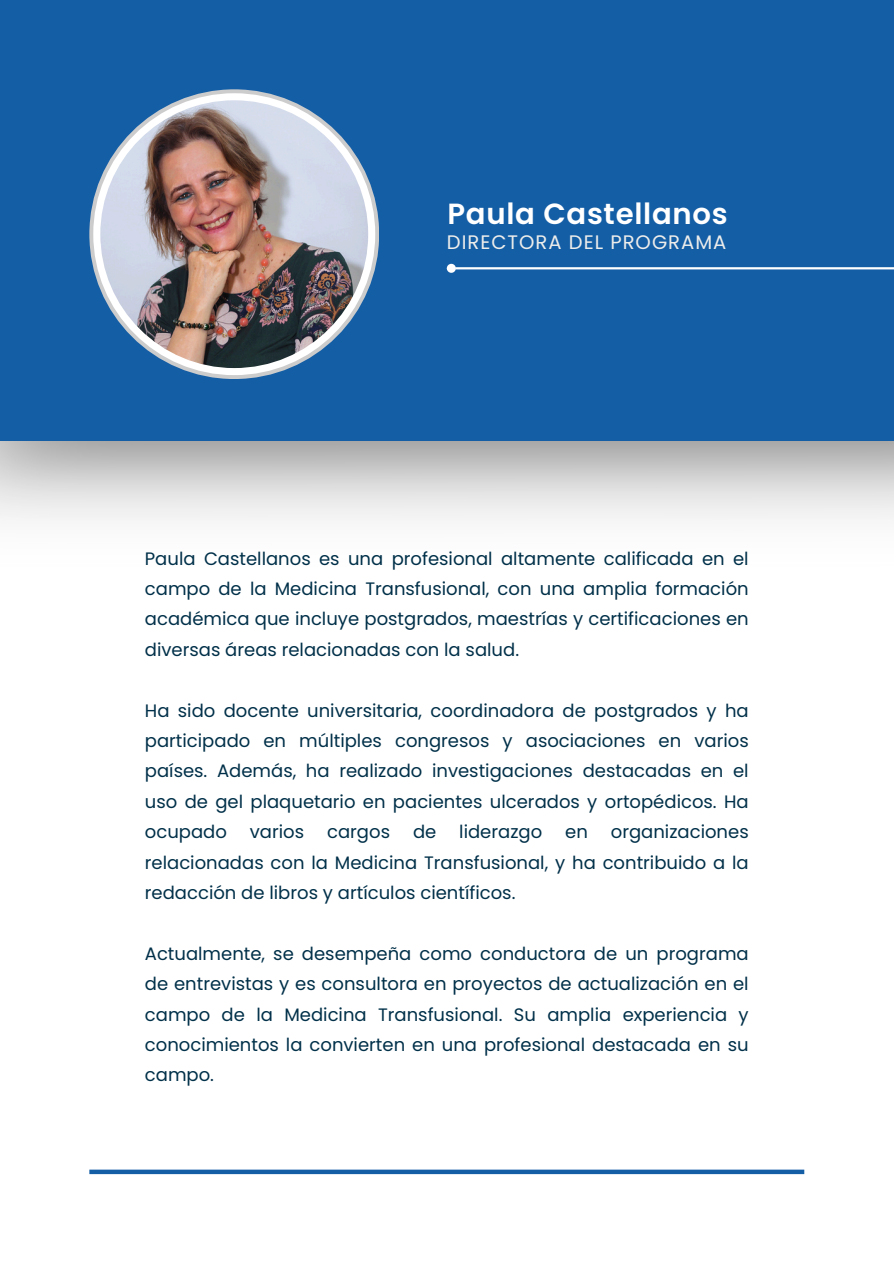
<style>
.page{position:relative;width:894px;height:1264px;background:#fff}
.page>*{position:absolute;margin:0;border:0;box-sizing:border-box;transform-origin:0 0}
.t1{font:600 29.1px "Poppins";letter-spacing:.025em;color:#fff}
.t2{font:19.5px "Poppins";letter-spacing:.05em;color:#ededeb}
.t3{font:18px/30.3px "Poppins";color:#003049;text-align:justify}
</style>
<div class="page">
<img style="left:0;top:440px;width:893px;height:80px">
<div style="left:0;top:0;width:893px;height:440px;background:#145ea6"></div>
<div style="left:89px;top:1169px;width:715px;height:5px;background:#145ea6"></div>
<hr style="left:455px;top:267px;width:438px;height:2px;background:#fff">
<div style="left:448px;top:265px;width:6px;height:7px;background:#fff;border-radius:50%"></div>
<div style="left:446px;top:264px;width:9px;height:9px;border:2px solid #fff;border-radius:50%"></div>
<svg style="left:89px;top:89px;width:290px;height:290px;fill:#ccc"></svg>
<div style="left:93px;top:93px;width:282px;height:282px;background:#fff;border-radius:50%"></div>
<img style="left:100px;top:100px;width:268px;height:268px;border-radius:50%">
<p class="t1" style="left:447px;top:193px;width:282px">Paula Castellanos</p>
<p class="t2" style="left:446px;top:229px;width:281px">DIRECTORA DEL PROGRAMA</p>
<h1 class="t3" style="left:145px;top:543px;width:605px">Paula Castellanos es una profesional altamente calificada en el campo de la Medicina Transfusional, con una amplia formación académica que incluye postgrados, maestrías y certificaciones en diversas áreas relacionadas con la salud.</h1>
<h2 class="t3" style="left:145px;top:695px;width:605px">Ha sido docente universitaria, coordinadora de postgrados y ha participado en múltiples congresos y asociaciones en varios países. Además, ha realizado investigaciones destacadas en el uso de gel plaquetario en pacientes ulcerados y ortopédicos. Ha ocupado</h2>
<h2 class="t3" style="left:145px;top:816px;width:605px;text-indent:466px">organizaciones relacionadas con la Medicina Transfusional, y ha contribuido a la redacción de libros y artículos científicos.</h2>
<h2 class="t3" style="left:250px;top:816px;width:56px">varios</h2>
<h2 class="t3" style="left:327px;top:816px;width:64px">cargos</h2>
<h2 class="t3" style="left:413px;top:816px;width:25px">de</h2>
<h2 class="t3" style="left:459px;top:816px;width:84px">liderazgo</h2>
<h2 class="t3" style="left:565px;top:816px;width:24px">en</h2>
<p class="t3" style="left:145px;top:938px;width:605px">Actualmente, se desempeña como conductora de un programa de entrevistas y es consultora en proyectos de actualización en el campo de la Medicina Transfusional. Su amplia experiencia y conocimientos la convierten en una profesional destacada en su campo.</p>
</div>
